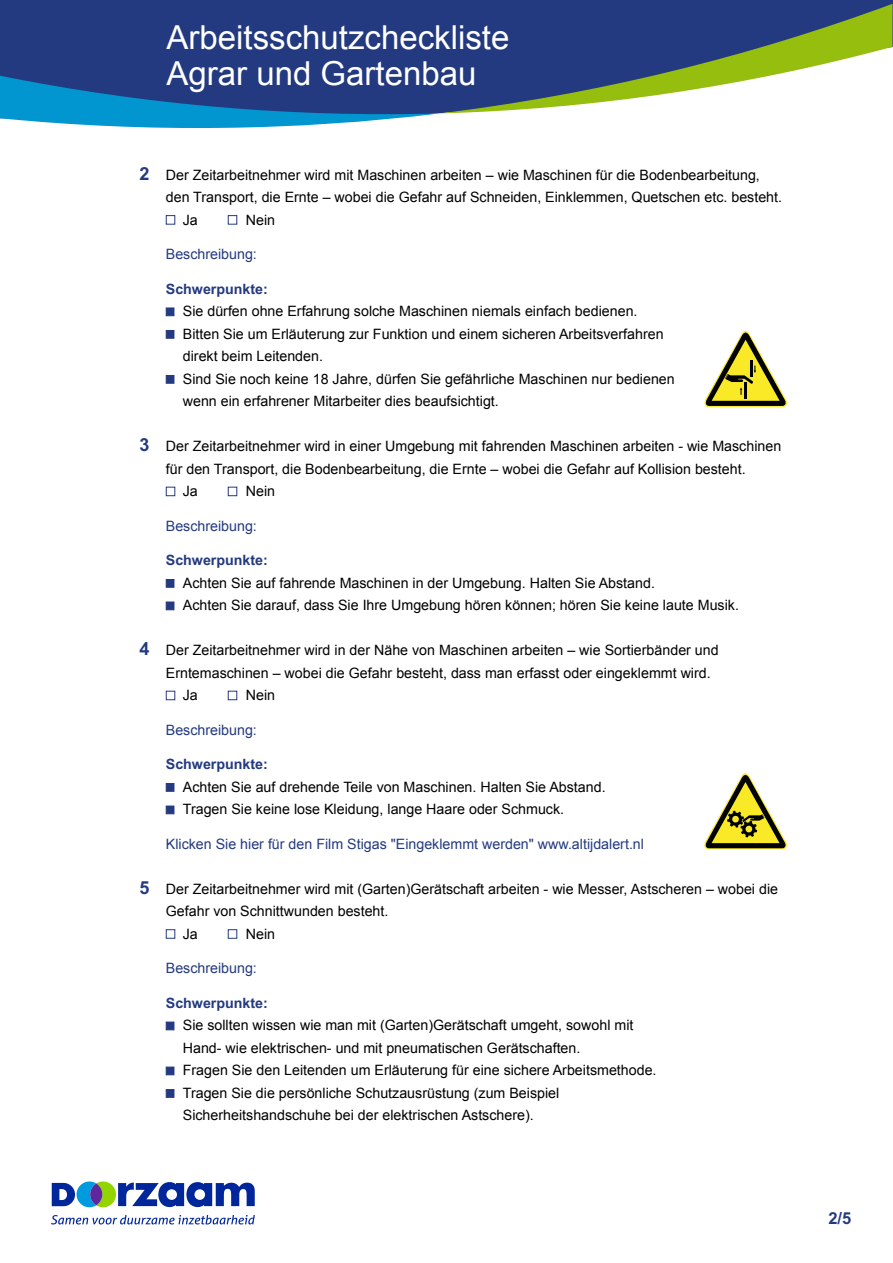
<style>
.page{position:relative;width:893px;height:1263px;background:#fff}
.page>*{position:absolute;margin:0;border:0;box-sizing:border-box;transform-origin:0 0}
.t1{font:33px/36px "Arial";color:#fff}
.t2{font:700 16.5px "Arial";color:#243a80}
.t3{font:14.25px/22.5px "Arial";color:#000}
.t4{font:14.25px "Arial";color:#243a80}
.t5{font:700 14.25px "Arial";color:#243a80}
.s1{font-weight:700;font-size:18px;color:#243a80}
</style>
<div class="page">
<svg style="left:52px;top:1181px;width:203px;height:26px"></svg>
<svg style="left:51px;top:1215px;width:204px;height:9px"></svg>
<div style="left:0;top:0;width:893px;height:114px;background:#243a80"></div>
<svg style="left:0;top:76px;width:440px;height:52px;background:#276eaa"></svg>
<svg style="left:440px;top:4px;width:452px;height:109px;fill:#243a80"></svg>
<div style="left:166px;top:215px;width:9px;height:10px;border:1px solid #243a80"></div>
<div style="left:228px;top:215px;width:9px;height:10px;border:1px solid #243a80"></div>
<div style="left:166px;top:308px;width:8px;height:8px;background:#243a80;border:1px solid #243a80"></div>
<div style="left:166px;top:330px;width:8px;height:9px;background:#243a80;border:1px solid #243a80"></div>
<div style="left:166px;top:375px;width:8px;height:9px;background:#243a80;border:1px solid #243a80"></div>
<div style="left:166px;top:487px;width:9px;height:9px;border:1px solid #243a80"></div>
<div style="left:228px;top:487px;width:9px;height:9px;border:1px solid #243a80"></div>
<div style="left:166px;top:579px;width:8px;height:9px;background:#243a80;border:1px solid #243a80"></div>
<div style="left:166px;top:602px;width:8px;height:8px;background:#243a80;border:1px solid #243a80"></div>
<div style="left:166px;top:691px;width:9px;height:9px;border:1px solid #243a80"></div>
<div style="left:228px;top:691px;width:9px;height:9px;border:1px solid #243a80"></div>
<div style="left:166px;top:783px;width:8px;height:9px;background:#243a80;border:1px solid #243a80"></div>
<div style="left:166px;top:806px;width:8px;height:8px;background:#243a80;border:1px solid #243a80"></div>
<div style="left:166px;top:929px;width:9px;height:10px;border:1px solid #243a80"></div>
<div style="left:228px;top:929px;width:9px;height:10px;border:1px solid #243a80"></div>
<div style="left:166px;top:1022px;width:8px;height:8px;background:#243a80;border:1px solid #243a80"></div>
<div style="left:166px;top:1067px;width:8px;height:8px;background:#243a80;border:1px solid #243a80"></div>
<div style="left:166px;top:1089px;width:8px;height:9px;background:#243a80;border:1px solid #243a80"></div>
<svg style="left:704px;top:773px;width:83px;height:76px"></svg>
<svg style="left:704px;top:330px;width:84px;height:77px"></svg>
<h1 class="t1" style="left:166px;top:20px;width:344px">Arbeitsschutzcheckliste<br>Agrar und Gartenbau</h1>
<p class="t3" style="left:140px;top:163px;width:622px"><span class="s1">2</span> Der Zeitarbeitnehmer wird mit Maschinen arbeiten – wie Maschinen für die Bodenbearbeitung,</p>
<p class="t3" style="left:166px;top:186px;width:618px">den Transport, die Ernte – wobei die Gefahr auf Schneiden, Einklemmen, Quetschen etc. besteht.</p>
<p class="t3" style="left:183px;top:208px;width:17px">Ja</p>
<p class="t3" style="left:246px;top:208px;width:31px">Nein</p>
<p class="t4" style="left:166px;top:245px;width:93px">Beschreibung:</p>
<p class="t5" style="left:166px;top:279px;width:104px">Schwerpunkte:</p>
<p class="t3" style="left:183px;top:300px;width:493px">Sie dürfen ohne Erfahrung solche Maschinen niemals einfach bedienen.<br>Bitten Sie um Erläuterung zur Funktion und einem sicheren Arbeitsverfahren direkt beim Leitenden.<br>Sind Sie noch keine 18 Jahre, dürfen Sie gefährliche Maschinen nur bedienen wenn ein erfahrener Mitarbeiter dies beaufsichtigt.</p>
<p class="t3" style="left:140px;top:435px;width:643px"><span class="s1">3</span> Der Zeitarbeitnehmer wird in einer Umgebung mit fahrenden Maschinen arbeiten - wie Maschinen</p>
<p class="t3" style="left:166px;top:457px;width:581px">für den Transport, die Bodenbearbeitung, die Ernte – wobei die Gefahr auf Kollision besteht.</p>
<p class="t3" style="left:183px;top:480px;width:17px">Ja</p>
<p class="t3" style="left:246px;top:480px;width:31px">Nein</p>
<p class="t4" style="left:166px;top:516px;width:93px">Beschreibung:</p>
<p class="t5" style="left:166px;top:550px;width:104px">Schwerpunkte:</p>
<p class="t3" style="left:183px;top:571px;width:558px">Achten Sie auf fahrende Maschinen in der Umgebung. Halten Sie Abstand.<br>Achten Sie darauf, dass Sie Ihre Umgebung hören können; hören Sie keine laute Musik.</p>
<p class="t3" style="left:140px;top:639px;width:581px"><span class="s1">4</span> Der Zeitarbeitnehmer wird in der Nähe von Maschinen arbeiten – wie Sortierbänder und</p>
<p class="t3" style="left:166px;top:661px;width:546px">Erntemaschinen – wobei die Gefahr besteht, dass man erfasst oder eingeklemmt wird.</p>
<p class="t3" style="left:183px;top:684px;width:17px">Ja</p>
<p class="t3" style="left:246px;top:684px;width:31px">Nein</p>
<p class="t4" style="left:166px;top:720px;width:93px">Beschreibung:</p>
<p class="t5" style="left:166px;top:754px;width:104px">Schwerpunkte:</p>
<p class="t3" style="left:183px;top:775px;width:424px">Achten Sie auf drehende Teile von Maschinen. Halten Sie Abstand.<br>Tragen Sie keine lose Kleidung, lange Haare oder Schmuck.</p>
<p class="t4" style="left:166px;top:834px;width:480px">Klicken Sie hier für den Film Stigas "Eingeklemmt werden" www.altijdalert.nl</p>
<p class="t3" style="left:140px;top:877px;width:640px"><span class="s1">5</span> Der Zeitarbeitnehmer wird mit (Garten)Gerätschaft arbeiten - wie Messer, Astscheren – wobei die</p>
<p class="t3" style="left:166px;top:900px;width:224px">Gefahr von Schnittwunden besteht.</p>
<p class="t3" style="left:183px;top:922px;width:17px">Ja</p>
<p class="t3" style="left:246px;top:922px;width:31px">Nein</p>
<p class="t4" style="left:166px;top:959px;width:93px">Beschreibung:</p>
<p class="t5" style="left:166px;top:993px;width:104px">Schwerpunkte:</p>
<p class="t3" style="left:183px;top:1014px;width:475px">Sie sollten wissen wie man mit (Garten)Gerätschaft umgeht, sowohl mit Hand- wie elektrischen- und mit pneumatischen Gerätschaften.<br>Fragen Sie den Leitenden um Erläuterung für eine sichere Arbeitsmethode.<br>Tragen Sie die persönliche Schutzausrüstung (zum Beispiel Sicherheitshandschuhe bei der elektrischen Astschere).</p>
<p class="t2" style="left:828px;top:1207px;width:24px">2/5</p>
</div>
